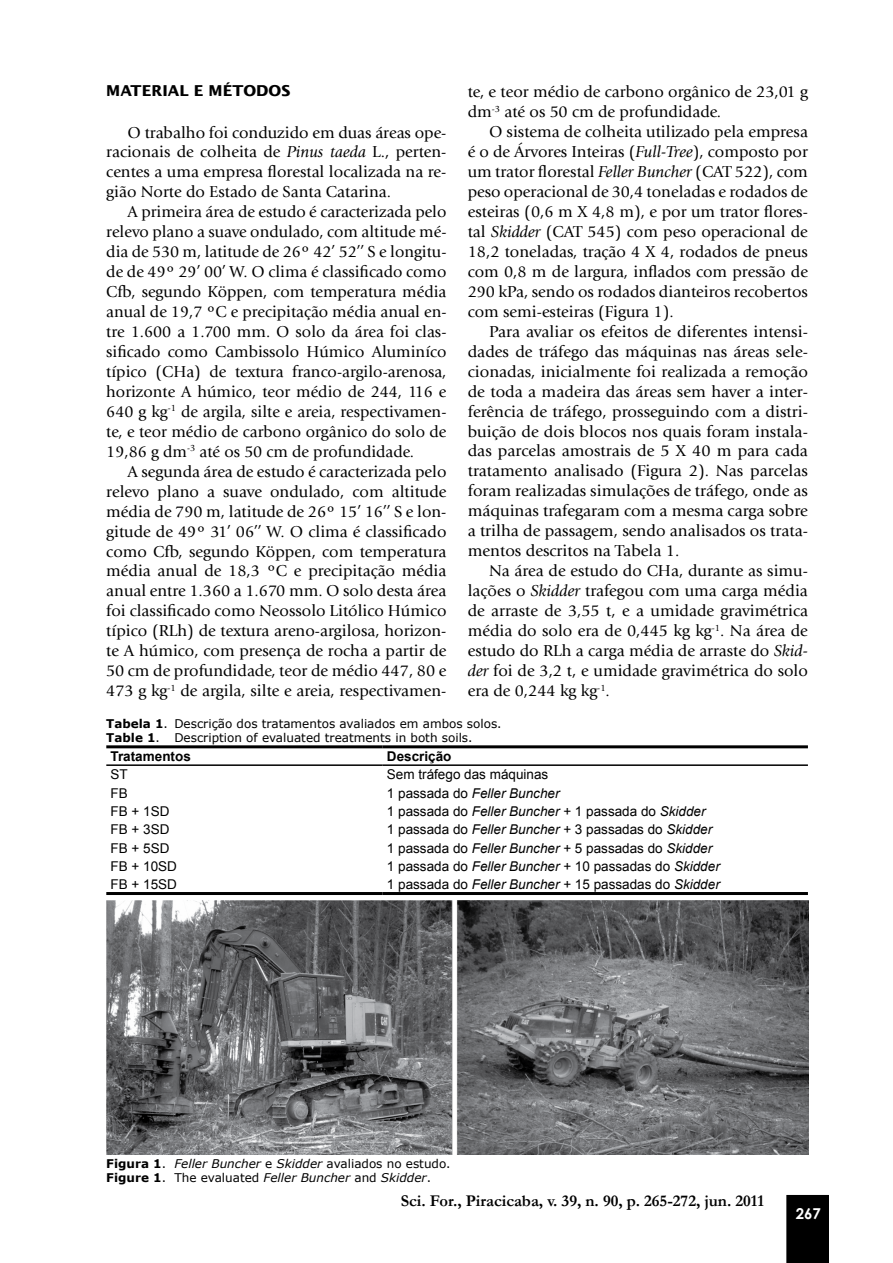
<style>
.page{position:relative;width:893px;height:1263px;background:#fff}
.page>*{position:absolute;margin:0;border:0;box-sizing:border-box;transform-origin:0 0}
.Texto{font:16.5px/20px "Giovanni";color:#000;text-align:justify}
.Texto-Tabela{font:700 16.5px "Garamond";color:#000}
.Subtítulo{font:700 15px "Lucida Sans";color:#000}
.Autores{font:700 15px "Century Gothic";color:#fff}
.Texto-Tabela-2{font:13.5px "Arial";color:#000}
.Texto-Tabela-3{font:italic 13.5px "Arial";color:#000}
.Texto-Tabela-4{font:700 13.5px "Arial";color:#000}
.Titulo_Figuras_Tabel{font:12px "Verdana";color:#000}
.Titulo_Figuras_Tabel-2{font:italic 12px "Verdana";color:#000}
.s1{font-style:italic}
.s2{font-weight:700}
.s3{font-style:normal}
.s4{font-weight:700;font-style:normal}
</style>
<div class="page">
<div style="left:786px;top:1195px;width:43px;height:68px;background:#000"></div>
<img style="left:106px;top:900px;width:702px;height:254px">
<hr style="left:106px;top:745px;width:277px;height:3px;background:#000">
<hr style="left:383px;top:745px;width:425px;height:3px;background:#000">
<hr style="left:106px;top:892px;width:277px;height:3px;background:#000">
<hr style="left:383px;top:892px;width:425px;height:3px;background:#000">
<hr style="left:106px;top:764px;width:277px;height:2px;background:#000">
<hr style="left:383px;top:764px;width:425px;height:2px;background:#000">
<p class="Subtítulo" style="left:106px;top:82px;width:185px">MATERIAL E MÉTODOS</p>
<p class="Texto" style="left:106px;top:122px;width:342px;text-indent:21px">O trabalho foi conduzido em duas áreas ope&shy;racionais de colheita de <span class="s1">Pinus taeda</span> L., perten&shy;centes a uma empresa florestal localizada na re&shy;gião Norte do Estado de Santa Catarina.</p>
<p class="Texto" style="left:106px;top:202px;width:342px;text-indent:21px">A primeira área de estudo é caracterizada pelo relevo plano a suave ondulado, com altitude mé&shy;dia de 530 m, latitude de 26º 42’ 52’’ S e longitu&shy;de de 49º 29’ 00’ W. O clima é classificado como Cfb, segundo Köppen, com temperatura média anual de 19,7 ºC e precipitação média anual en&shy;tre 1.600 a 1.700 mm. O solo da área foi clas&shy;sificado como Cambissolo Húmico Aluminíco típico (CHa) de textura franco-argilo-arenosa, horizonte A húmico, teor médio de 244, 116 e 640 g kg<sup>-1</sup> de argila, silte e areia, respectivamen&shy;te, e teor médio de carbono orgânico do solo de 19,86 g dm<sup>-3</sup> até os 50 cm de profundidade.</p>
<p class="Texto" style="left:106px;top:461px;width:342px;text-indent:21px">A segunda área de estudo é caracterizada pelo relevo plano a suave ondulado, com altitude média de 790 m, latitude de 26º 15’ 16’’ S e lon&shy;gitude de 49º 31’ 06’’ W. O clima é classificado como Cfb, segundo Köppen, com temperatura média anual de 18,3 ºC e precipitação média anual entre 1.360 a 1.670 mm. O solo desta área foi classificado como Neossolo Litólico Húmico típico (RLh) de textura areno-argilosa, horizon&shy;te A húmico, com presença de rocha a partir de 50 cm de profundidade, teor de médio 447, 80 e 473 g kg<sup>-1</sup> de argila, silte e areia, respectivamen-</p>
<p class="Texto" style="left:468px;top:82px;width:342px">te, e teor médio de carbono orgânico de 23,01 g dm<sup>-3</sup> até os 50 cm de profundidade.</p>
<p class="Texto" style="left:468px;top:122px;width:342px;text-indent:21px">O sistema de colheita utilizado pela empresa é o de Árvores Inteiras (<span class="s1">Full-Tree</span>), composto por um trator florestal <span class="s1">Feller Buncher</span> (CAT 522), com peso operacional de 30,4 toneladas e rodados de esteiras (0,6 m X 4,8 m), e por um trator flores&shy;tal <span class="s1">Skidder</span> (CAT 545) com peso operacional de 18,2 toneladas, tração 4 X 4, rodados de pneus com 0,8 m de largura, inflados com pressão de 290 kPa, sendo os rodados dianteiros recobertos com semi-esteiras (Figura 1).</p>
<p class="Texto" style="left:468px;top:322px;width:342px;text-indent:21px">Para avaliar os efeitos de diferentes intensi&shy;dades de tráfego das máquinas nas áreas sele&shy;cionadas, inicialmente foi realizada a remoção de toda a madeira das áreas sem haver a inter&shy;ferência de tráfego, prosseguindo com a distri&shy;buição de dois blocos nos quais foram instala&shy;das parcelas amostrais de 5 X 40 m para cada tratamento analisado (Figura 2). Nas parcelas foram realizadas simulações de tráfego, onde as máquinas trafegaram com a mesma carga sobre a trilha de passagem, sendo analisados os trata&shy;mentos descritos na Tabela 1.</p>
<p class="Texto" style="left:468px;top:561px;width:342px;text-indent:21px">Na área de estudo do CHa, durante as simu&shy;lações o <span class="s1">Skidder</span> trafegou com uma carga média de arraste de 3,55 t, e a umidade gravimétrica média do solo era de 0,445 kg kg<sup>-1</sup>. Na área de estudo do RLh a carga média de arraste do <span class="s1">Skid&shy;der</span> foi de 3,2 t, e umidade gravimétrica do solo era de 0,244 kg kg<sup>-1</sup>.</p>
<p class="Titulo_Figuras_Tabel" style="left:106px;top:715px;width:397px"><span class="s2">Tabela 1</span>. Descrição dos tratamentos avaliados em ambos solos.</p>
<p class="Titulo_Figuras_Tabel" style="left:106px;top:730px;width:368px"><span class="s2">Table 1</span>. Description of evaluated treatments in both soils.</p>
<p class="Texto-Tabela-4" style="left:111px;top:747px;width:82px">Tratamentos</p>
<p class="Texto-Tabela-4" style="left:387px;top:747px;width:66px">Descrição</p>
<p class="Texto-Tabela-2" style="left:111px;top:766px;width:19px">ST</p>
<p class="Texto-Tabela-2" style="left:387px;top:766px;width:163px">Sem tráfego das máquinas</p>
<p class="Texto-Tabela-2" style="left:111px;top:784px;width:19px">FB</p>
<p class="Texto-Tabela-3" style="left:387px;top:784px;width:174px"><span class="s3">1 passada do</span> Feller Buncher</p>
<p class="Texto-Tabela-2" style="left:111px;top:802px;width:60px">FB + 1SD</p>
<p class="Texto-Tabela-2" style="left:387px;top:802px;width:320px">1 passada do <span class="s1">Feller Buncher</span> + 1 passada do <span class="s1">Skidder</span></p>
<p class="Texto-Tabela-2" style="left:111px;top:821px;width:60px">FB + 3SD</p>
<p class="Texto-Tabela-2" style="left:387px;top:821px;width:327px">1 passada do <span class="s1">Feller Buncher</span> + 3 passadas do <span class="s1">Skidder</span></p>
<p class="Texto-Tabela-2" style="left:111px;top:839px;width:60px">FB + 5SD</p>
<p class="Texto-Tabela-2" style="left:387px;top:839px;width:327px">1 passada do <span class="s1">Feller Buncher</span> + 5 passadas do <span class="s1">Skidder</span></p>
<p class="Texto-Tabela-2" style="left:111px;top:857px;width:68px">FB + 10SD</p>
<p class="Texto-Tabela-2" style="left:387px;top:857px;width:334px">1 passada do <span class="s1">Feller Buncher</span> + 10 passadas do <span class="s1">Skidder</span></p>
<p class="Texto-Tabela-2" style="left:111px;top:876px;width:68px">FB + 15SD</p>
<p class="Texto-Tabela-2" style="left:387px;top:876px;width:334px">1 passada do <span class="s1">Feller Buncher</span> + 15 passadas do <span class="s1">Skidder</span></p>
<p class="Titulo_Figuras_Tabel" style="left:106px;top:1156px;width:346px"><span class="s2">Figura 1</span>. <span class="s1">Feller Buncher</span> e <span class="s1">Skidder</span> avaliados no estudo.</p>
<p class="Titulo_Figuras_Tabel-2" style="left:106px;top:1170px;width:326px"><span class="s4">Figure 1</span><span class="s3">. The evaluated</span> Feller Buncher <span class="s3">and</span> Skidder<span class="s3">.</span></p>
<p class="Texto-Tabela" style="left:401px;top:1189px;width:365px">Sci. For., Piracicaba, v. 39, n. 90, p. 265-272, jun. 2011</p>
<p class="Autores" style="left:796px;top:1202px;width:27px">267</p>
</div>
